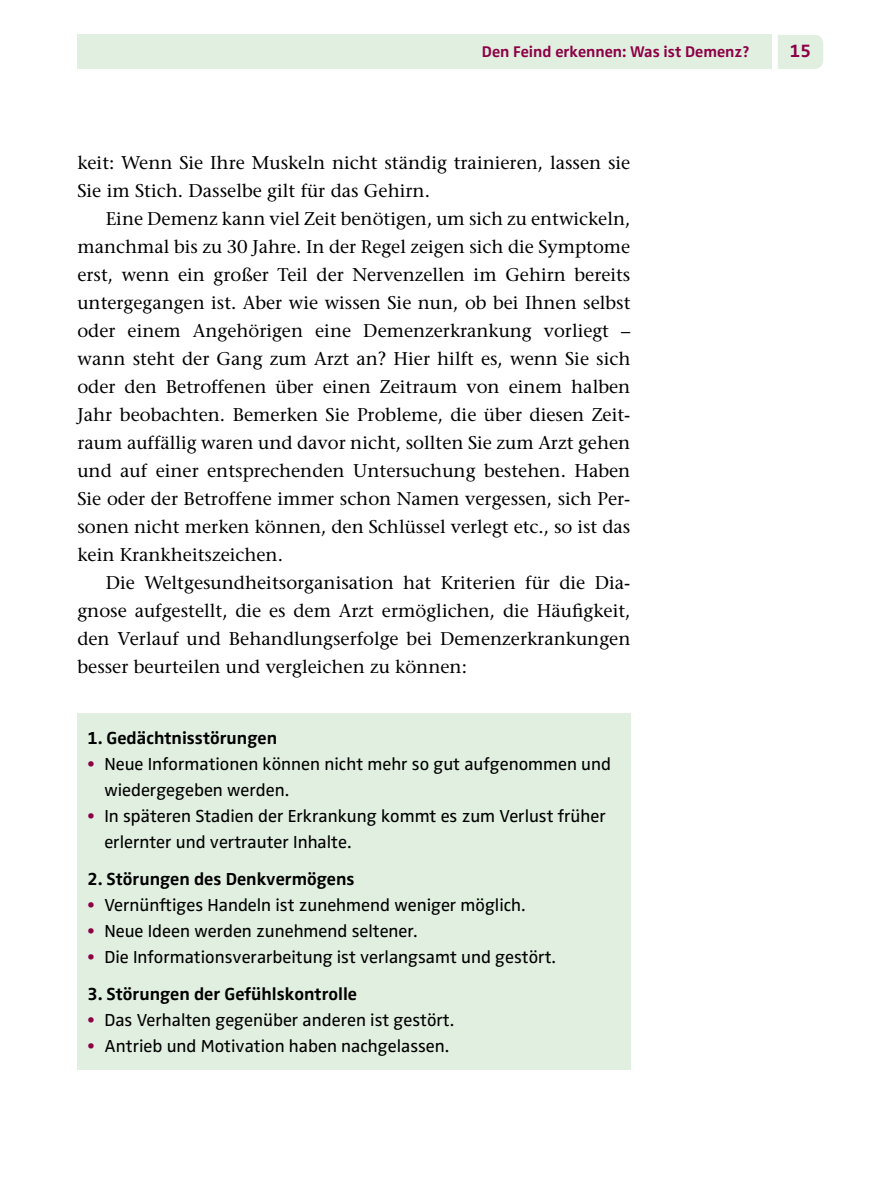
<style>
.page{position:relative;width:879px;height:1190px;background:#fff}
.page>*{position:absolute;margin:0;border:0;box-sizing:border-box;transform-origin:0 0}
.t1{font:18.4px/28px "Stone Serif";color:#000;text-align:justify}
.t2{font:700 18.4px "Zwo Pro";color:#8d0046}
.t3{font:18px/26px "Zwo Pro";color:#000}
.t4{font:700 18px "Zwo Pro";color:#000}
.t5{font:700 16px "Zwo Pro";color:#8d0046}
.s1{font-weight:700;color:#8d0046}
</style>
<div class="page">
<div style="left:77px;top:35px;width:695px;height:34px;background:#e1efe0"></div>
<div style="left:778px;top:35px;width:45px;height:34px;background:#e1efe0"></div>
<div style="left:77px;top:712px;width:553px;height:357px;background:#e1efe0"></div>
<p class="t5" style="left:482px;top:42px;width:269px">Den Feind erkennen: Was ist Demenz?</p>
<p class="t2" style="left:790px;top:40px;width:23px">15</p>
<p class="t1" style="left:77px;top:148px;width:554px">keit: Wenn Sie Ihre Muskeln nicht ständig trainieren, lassen sie<br>Sie im Stich. Dasselbe gilt für das Gehirn.</p>
<p class="t1" style="left:77px;top:204px;width:554px;text-indent:28px">Eine Demenz kann viel Zeit benötigen, um sich zu entwickeln, manchmal bis zu 30 Jahre. In der Regel zeigen sich die Symptome erst, wenn ein großer Teil der Nervenzellen im Gehirn bereits untergegangen ist. Aber wie wissen Sie nun, ob bei Ihnen selbst oder einem Angehörigen eine Demenzerkrankung vorliegt – wann steht der Gang zum Arzt an? Hier hilft es, wenn Sie sich oder den Betroffenen über einen Zeitraum von einem halben Jahr beobachten. Bemerken Sie Probleme, die über diesen Zeit&shy;raum auffällig waren und davor nicht, sollten Sie zum Arzt gehen und auf einer entsprechenden Untersuchung bestehen. Haben Sie oder der Betroffene immer schon Namen vergessen, sich Per&shy;sonen nicht merken können, den Schlüssel verlegt etc., so ist das kein Krankheitszeichen.</p>
<p class="t1" style="left:77px;top:569px;width:554px;text-indent:28px">Die Weltgesundheitsorganisation hat Kriterien für die Dia&shy;gnose aufgestellt, die es dem Arzt ermöglichen, die Häufigkeit, den Verlauf und Behandlungserfolge bei Demenzerkrankungen besser beurteilen und vergleichen zu können:</p>
<p class="t4" style="left:87px;top:727px;width:191px">1. Gedächtnisstörungen</p>
<p class="t3" style="left:104px;top:751px;width:508px;text-indent:-17px"><span class="s1">•</span> Neue Informationen können nicht mehr so gut aufgenommen und wiedergegeben werden.</p>
<p class="t3" style="left:104px;top:803px;width:503px;text-indent:-17px"><span class="s1">•</span> In späteren Stadien der Erkrankung kommt es zum Verlust früher erlernter und vertrauter Inhalte.</p>
<p class="t4" style="left:87px;top:868px;width:269px">2. Störungen des Denkvermögens</p>
<p class="t3" style="left:87px;top:892px;width:439px"><span class="s1">•</span> Vernünftiges Handeln ist zunehmend weniger möglich.</p>
<p class="t3" style="left:87px;top:918px;width:331px"><span class="s1">•</span> Neue Ideen werden zunehmend seltener.</p>
<p class="t3" style="left:87px;top:944px;width:470px"><span class="s1">•</span> Die Informationsverarbeitung ist verlangsamt und gestört.</p>
<p class="t4" style="left:87px;top:983px;width:271px">3. Störungen der Gefühlskontrolle</p>
<p class="t3" style="left:87px;top:1007px;width:368px"><span class="s1">•</span> Das Verhalten gegenüber anderen ist gestört.</p>
<p class="t3" style="left:87px;top:1033px;width:363px"><span class="s1">•</span> Antrieb und Motivation haben nachgelassen.</p>
</div>
